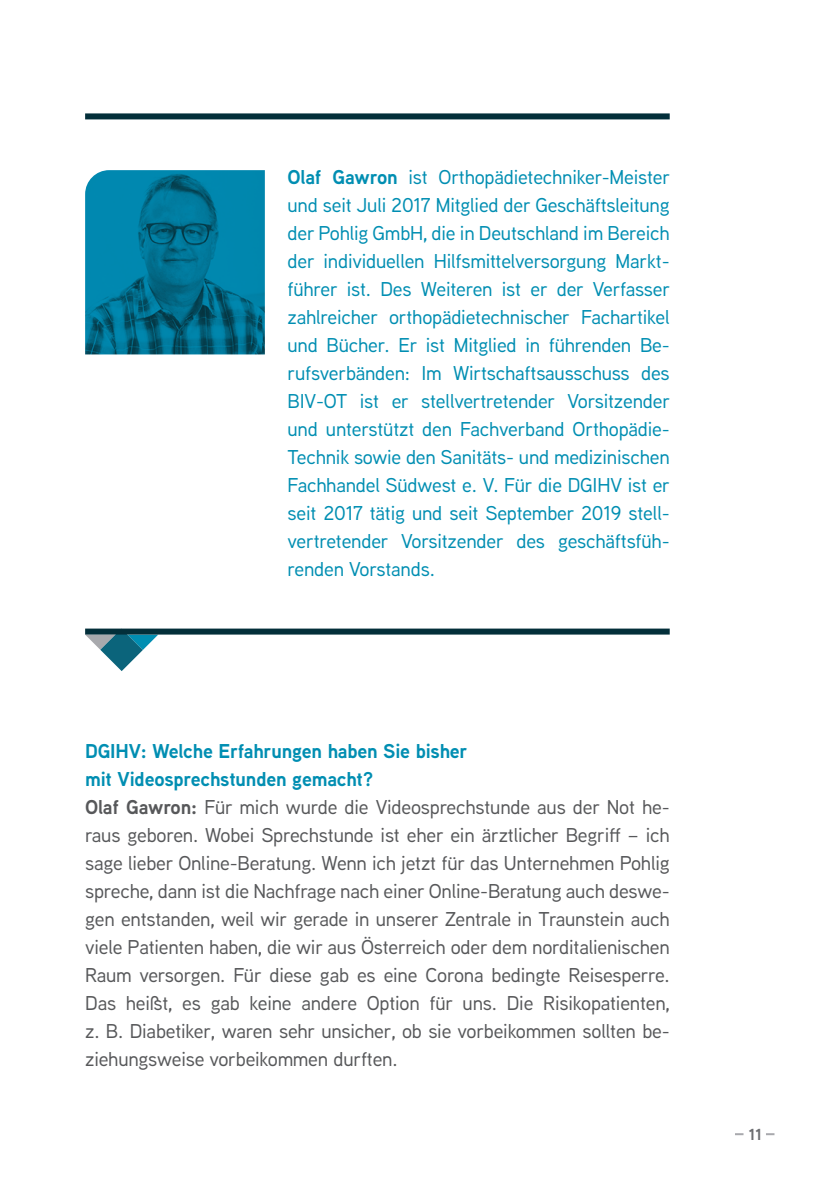
<style>
.page{position:relative;width:840px;height:1191px;background:#fff}
.page>*{position:absolute;margin:0;border:0;box-sizing:border-box;transform-origin:0 0}
.t1{font:500 20px/28px "Aaux Next";letter-spacing:-.01em;color:#57585a}
.t2{font:500 20px/28px "Aaux Next";letter-spacing:-.01em;color:#008eb2;text-align:justify}
.t3{font:700 16px "Aaux Next";color:#6c6d70}
.s1{font-weight:700}
.s2{font-weight:700;color:#008eb2}
</style>
<div class="page">
<svg style="left:85px;top:634px;width:73px;height:37px"></svg>
<div style="left:85px;top:113px;width:584px;height:6px;background:#032f3a"></div>
<div style="left:85px;top:628px;width:584px;height:6px;background:#032f3a"></div>
<img style="left:85px;top:170px;width:180px;height:184px">
<svg style="left:766px;top:1133px;width:8px;height:2px"></svg>
<svg style="left:735px;top:1133px;width:8px;height:2px"></svg>
<p class="t2" style="left:287px;top:162px;width:384px"><span class="s1">Olaf Gawron</span> ist Orthopädietechniker-Meister und seit Juli 2017 Mitglied der Geschäftsleitung der Pohlig GmbH, die in Deutschland im Bereich der individuellen Hilfsmittelversorgung Markt&shy;führer ist. Des Weiteren ist er der Verfasser zahlreicher orthopädietechnischer Fachartikel und Bücher. Er ist Mitglied in führenden Be&shy;rufsverbänden: Im Wirtschaftsausschuss des BIV-OT ist er stellvertretender Vorsitzender und unterstützt den Fachverband Orthopädie-Technik sowie den Sanitäts- und medizinischen Fachhandel Südwest e. V. Für die DGIHV ist er seit 2017 tätig und seit September 2019 stell&shy;vertretender Vorsitzender des geschäftsfüh&shy;renden Vorstands.</p>
<p class="t1" style="left:85px;top:736px;width:585px"><span class="s2">DGIHV: Welche Erfahrungen haben Sie bisher<br>mit Videosprechstunden gemacht?<br></span><span class="s1">Olaf Gawron:</span> Für mich wurde die Videosprechstunde aus der Not he&shy;raus geboren. Wobei Sprechstunde ist eher ein ärztlicher Begriff – ich sage lieber Online-Beratung. Wenn ich jetzt für das Unternehmen Pohlig spreche, dann ist die Nachfrage nach einer Online-Beratung auch deswe&shy;gen entstanden, weil wir gerade in unserer Zentrale in Traunstein auch viele Patienten haben, die wir aus Österreich oder dem norditalienischen Raum versorgen. Für diese gab es eine Corona bedingte Reisesperre.<br>Das heißt, es gab keine andere Option für uns. Die Risikopatienten, z. B. Diabetiker, waren sehr unsicher, ob sie vorbeikommen sollten be&shy;ziehungsweise vorbeikommen durften.</p>
<p class="t3" style="left:748px;top:1122px;width:14px">11</p>
</div>
